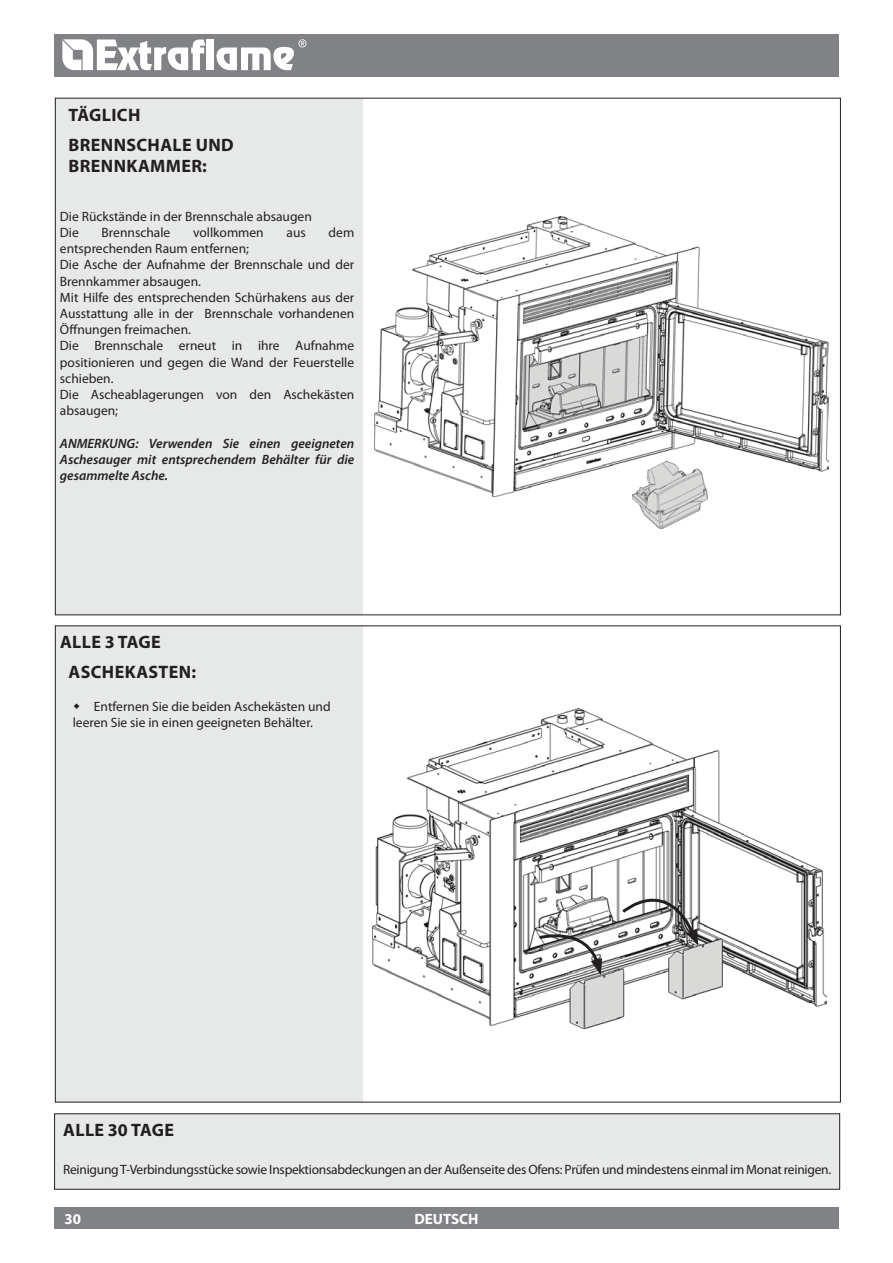
<style>
.page{position:relative;width:893px;height:1263px;background:#fff}
.page>*{position:absolute;margin:0;border:0;box-sizing:border-box;transform-origin:0 0}
.t1{font:700 18px/30.2px "Myriad Pro";letter-spacing:.02em;color:#231f20}
.t2{font:700 15px "Myriad Pro";color:#fff}
.t3{font:13.5px/16.2px "Myriad Pro";color:#231f20}
.t4{font:13.5px "Myriad Pro";letter-spacing:-.02em;color:#231f20}
.t5{font:italic 600 13.5px/16.2px "Myriad Pro";color:#231f20;text-align:justify}
</style>
<div class="page">
<div style="left:54px;top:34px;width:785px;height:43px;background:#808285"></div>
<div style="left:54px;top:1208px;width:785px;height:21px;background:#808285"></div>
<svg style="left:62px;top:39px;width:143px;height:31px"></svg>
<div style="left:207px;top:40px;width:7px;height:30px;background:#fff"></div>
<svg style="left:216px;top:39px;width:90px;height:31px"></svg>
<div style="left:55px;top:1114px;width:785px;height:75px;background:#e7e8e8"></div>
<div style="left:56px;top:99px;width:307px;height:515px;background:#e7e8e8"></div>
<img style="left:375px;top:217px;width:453px;height:279px">
<div style="left:56px;top:626px;width:307px;height:476px;background:#e7e8e8"></div>
<img style="left:372px;top:708px;width:454px;height:320px">
<img style="left:633px;top:461px;width:75px;height:67px">
<svg style="left:620px;top:874px;width:78px;height:72px"></svg>
<svg style="left:536px;top:925px;width:66px;height:50px"></svg>
<h1 class="t1" style="left:69px;top:99px;width:35px">TÄGLICH<br>BRENNSCHALE</h1>
<h1 class="t1" style="left:196px;top:129px;width:14px">UND</h1>
<h1 class="t1" style="left:69px;top:151px;width:36px">BRENNKAMME</h1>
<h1 class="t1" style="left:191px;top:151px;width:17px">R:</h1>
<p class="t3" style="left:60px;top:208px;width:253px">Die Rückstände in der Brennschale absaugen<br>Die</p>
<p class="t3" style="left:102px;top:224px;width:70px">Brennschale</p>
<p class="t3" style="left:193px;top:224px;width:72px">vollkommen</p>
<p class="t3" style="left:287px;top:224px;width:21px">aus</p>
<p class="t3" style="left:329px;top:224px;width:27px">dem</p>
<p class="t3" style="left:60px;top:240px;width:296px">entsprechenden Raum entfernen;<br>Die Asche der Aufnahme der Brennschale und der Brennkammer absaugen.<br>Mit Hilfe des entsprechenden Schürhakens aus der Ausstattung alle in der Brennschale vorhandenen Öffnungen freimachen.<br>Die Brennschale erneut in ihre Aufnahme positionieren und gegen die Wand der Feuerstelle schieben.<br>Die Ascheablagerungen von den Aschekästen absaugen;</p>
<p class="t5" style="left:60px;top:435px;width:296px">ANMERKUNG: Verwenden Sie einen geeigneten Aschesauger mit entsprechendem Behälter für die gesammelte Asche.</p>
<h1 class="t1" style="left:60px;top:626px;width:11px">ALLE</h1>
<h1 class="t1" style="left:105px;top:626px;width:25px">3 TAGE</h1>
<h1 class="t1" style="left:69px;top:657px;width:13px">ASCHEKASTEN</h1>
<h1 class="t1" style="left:191px;top:657px;width:6px">:</h1>
<p class="t3" style="left:73px;top:698px;width:259px;text-indent:21px">Entfernen Sie die beiden Aschekästen und leeren Sie sie in einen geeigneten Behälter.</p>
<h1 class="t1" style="left:63px;top:1114px;width:11px">ALLE</h1>
<h1 class="t1" style="left:108px;top:1114px;width:35px">30 TAGE</h1>
<p class="t4" style="left:63px;top:1161px;width:770px">Reinigung T-Verbindungsstücke sowie Inspektionsabdeckungen an der Außenseite des Ofens: Prüfen und mindestens einmal im Monat reinigen.</p>
<p class="t2" style="left:65px;top:1209px;width:18px">30</p>
<p class="t2" style="left:414px;top:1209px;width:66px">DEUTSCH</p>
</div>
